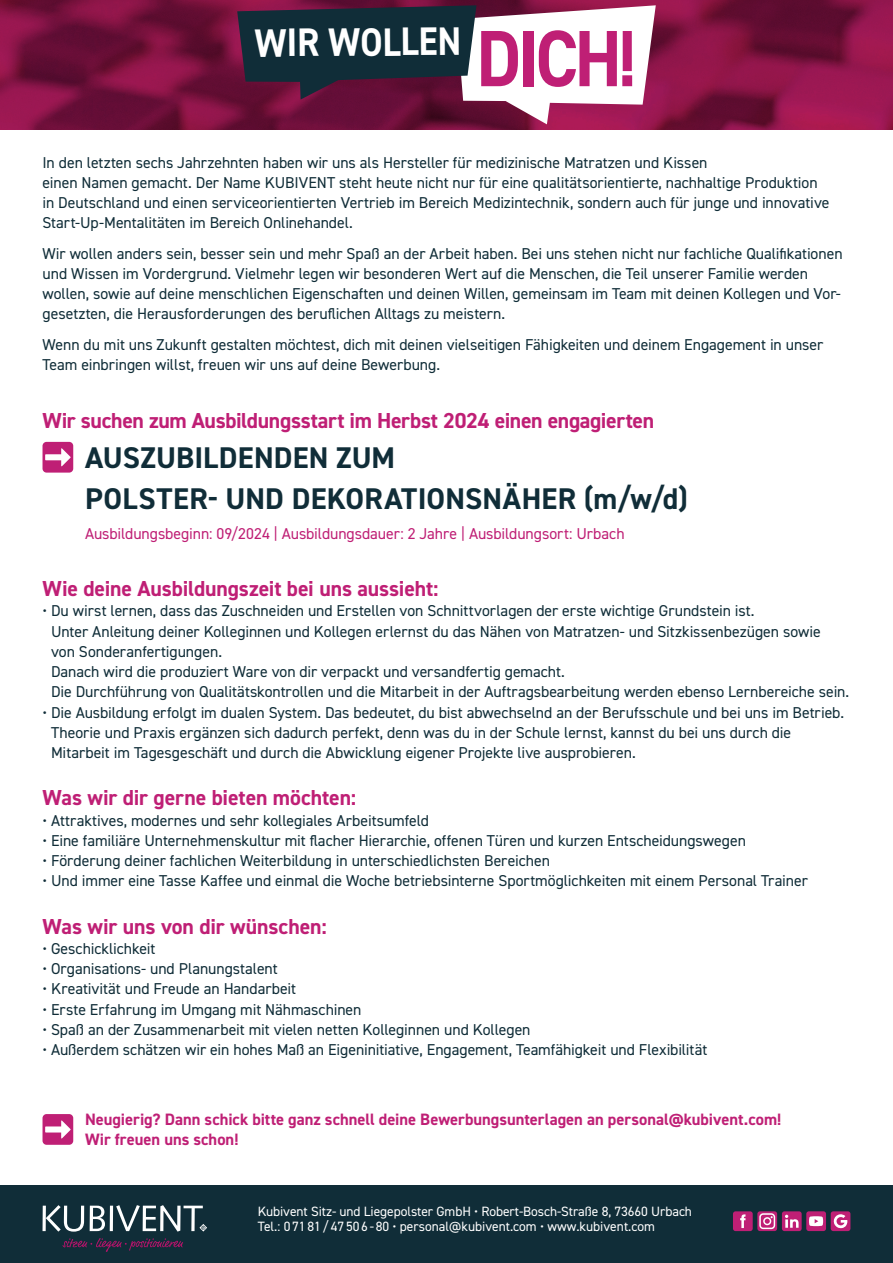
<style>
.page{position:relative;width:893px;height:1263px;background:#fff}
.page>*{position:absolute;margin:0;border:0;box-sizing:border-box;transform-origin:0 0}
.t1{font:700 79.95px "DIN2014";color:#bf1f75;scale:.9 1}
.t2{font:700 39.9px "DIN2014";color:#fff;scale:.9 1}
.t3{font:700 30px/40.5px "DIN2014";letter-spacing:.005em;color:#102d38}
.t4{font:700 21.75px "DIN2014";letter-spacing:-.01em;color:#bf1f75}
.t5{font:700 16.5px/19.5px "DIN2014";color:#bf1f75}
.t6{font:15.75px/20.2px "DIN2014";letter-spacing:-.005em;color:#102d38}
.t7{font:15.75px "DIN2014";letter-spacing:-.005em;color:#bf1f75}
.t8{font:13.5px "DIN2014";letter-spacing:-.005em;color:#fff}
</style>
<div class="page">
<div style="left:0;top:1185px;width:893px;height:78px;background:#102d38"></div>
<div style="left:43px;top:442px;width:30px;height:31px;background:#bf1f75;border-radius:4px"></div>
<div style="left:45px;top:454px;width:18px;height:6px;background:#fff"></div>
<svg style="left:61px;top:448px;width:10px;height:18px"></svg>
<div style="left:43px;top:1114px;width:30px;height:31px;background:#bf1f75;border-radius:4px"></div>
<div style="left:45px;top:1126px;width:18px;height:6px;background:#fff"></div>
<svg style="left:61px;top:1120px;width:10px;height:18px"></svg>
<div style="left:831px;top:1211px;width:19px;height:20px;background:#bf1f75;border-radius:3px"></div>
<svg style="left:833px;top:1214px;width:14px;height:14px"></svg>
<div style="left:782px;top:1211px;width:20px;height:20px;background:#bf1f75;border-radius:3px"></div>
<svg style="left:785px;top:1215px;width:14px;height:13px"></svg>
<div style="left:733px;top:1211px;width:20px;height:20px;background:#bf1f75;border-radius:3px"></div>
<svg style="left:740px;top:1214px;width:5px;height:14px"></svg>
<div style="left:806px;top:1211px;width:20px;height:20px;background:#bf1f75;border-radius:3px"></div>
<svg style="left:809px;top:1216px;width:14px;height:10px"></svg>
<svg style="left:757px;top:1211px;width:20px;height:20px"></svg>
<div style="left:759px;top:1213px;width:16px;height:16px;border:1px solid #fff;border-radius:3px"></div>
<div style="left:763px;top:1217px;width:8px;height:8px;border:1px solid #fff;border-radius:50%"></div>
<svg style="left:43px;top:1205px;width:41px;height:26px"></svg>
<svg style="left:90px;top:1206px;width:15px;height:25px"></svg>
<hr style="left:110px;top:1206px;width:3px;height:25px;background:#fff">
<svg style="left:116px;top:1205px;width:91px;height:26px"></svg>
<svg style="left:62px;top:1238px;width:121px;height:14px"></svg>
<svg style="left:0;top:0;width:893px;height:130px;background:#7c113f"></svg>
<svg style="left:237px;top:5px;width:419px;height:119px"></svg>
<p class="t2" style="left:254px;top:17px;width:231px;rotate:-1deg">WIR WOLLEN</p>
<p class="t1" style="left:476px;top:5px;width:179px">DICH!</p>
<p class="t6" style="left:43px;top:152px;width:788px">In den letzten sechs Jahrzehnten haben wir uns als Hersteller für medizinische Matratzen und Kissen<br>einen Namen gemacht. Der Name KUBIVENT steht heute nicht nur für eine qualitätsorientierte, nachhaltige Produktion in Deutschland und einen serviceorientierten Vertrieb im Bereich Medizintechnik, sondern auch für junge und innovative Start-Up-Mentalitäten im Bereich Onlinehandel.</p>
<p class="t6" style="left:43px;top:243px;width:802px">Wir wollen anders sein, besser sein und mehr Spaß an der Arbeit haben. Bei uns stehen nicht nur fachliche Qualifikationen und Wissen im Vordergrund. Vielmehr legen wir besonderen Wert auf die Menschen, die Teil unserer Familie werden wollen, sowie auf deine menschlichen Eigenschaften und deinen Willen, gemeinsam im Team mit deinen Kollegen und Vor&shy;gesetzten, die Herausforderungen des beruflichen Alltags zu meistern.</p>
<p class="t6" style="left:43px;top:334px;width:782px">Wenn du mit uns Zukunft gestalten möchtest, dich mit deinen vielseitigen Fähigkeiten und deinem Engagement in unser<br>Team einbringen willst, freuen wir uns auf deine Bewerbung.</p>
<p class="t4" style="left:43px;top:406px;width:613px">Wir suchen zum Ausbildungsstart im Herbst 2024 einen engagierten</p>
<p class="t3" style="left:85px;top:437px;width:604px">AUSZUBILDENDEN ZUM<br>POLSTER- UND DEKORATIONSNÄHER (m/w/d)</p>
<p class="t7" style="left:85px;top:523px;width:541px">Ausbildungsbeginn: 09/2024 | Ausbildungsdauer: 2 Jahre | Ausbildungsort: Urbach</p>
<p class="t4" style="left:43px;top:574px;width:398px">Wie deine Ausbildungszeit bei uns aussieht:</p>
<p class="t6" style="left:51px;top:600px;width:800px;text-indent:-9px">• Du wirst lernen, dass das Zuschneiden und Erstellen von Schnittvorlagen der erste wichtige Grundstein ist.<br>Unter Anleitung deiner Kolleginnen und Kollegen erlernst du das Nähen von Matratzen- und Sitzkissenbezügen sowie<br>von Sonderanfertigungen.<br>Danach wird die produziert Ware von dir verpackt und versandfertig gemacht.<br>Die Durchführung von Qualitätskontrollen und die Mitarbeit in der Auftragsbearbeitung werden ebenso Lernbereiche sein.</p>
<p class="t6" style="left:51px;top:702px;width:795px;text-indent:-9px">• Die Ausbildung erfolgt im dualen System. Das bedeutet, du bist abwechselnd an der Berufsschule und bei uns im Betrieb.<br>Theorie und Praxis ergänzen sich dadurch perfekt, denn was du in der Schule lernst, kannst du bei uns durch die<br>Mitarbeit im Tagesgeschäft und durch die Abwicklung eigener Projekte live ausprobieren.</p>
<p class="t4" style="left:43px;top:783px;width:315px">Was wir dir gerne bieten möchten:</p>
<p class="t6" style="left:43px;top:810px;width:388px">• Attraktives, modernes und sehr kollegiales Arbeitsumfeld</p>
<p class="t6" style="left:43px;top:830px;width:705px">• Eine familiäre Unternehmenskultur mit flacher Hierarchie, offenen Türen und kurzen Entscheidungswegen</p>
<p class="t6" style="left:43px;top:850px;width:509px">• Förderung deiner fachlichen Weiterbildung in unterschiedlichsten Bereichen</p>
<p class="t6" style="left:43px;top:870px;width:767px">• Und immer eine Tasse Kaffee und einmal die Woche betriebsinterne Sportmöglichkeiten mit einem Personal Trainer</p>
<p class="t4" style="left:43px;top:911px;width:286px">Was wir uns von dir wünschen:</p>
<p class="t6" style="left:43px;top:938px;width:115px">• Geschicklichkeit</p>
<p class="t6" style="left:43px;top:958px;width:237px">• Organisations- und Planungstalent</p>
<p class="t6" style="left:43px;top:978px;width:255px">• Kreativität und Freude an Handarbeit</p>
<p class="t6" style="left:43px;top:999px;width:320px">• Erste Erfahrung im Umgang mit Nähmaschinen</p>
<p class="t6" style="left:43px;top:1019px;width:490px">• Spaß an der Zusammenarbeit mit vielen netten Kolleginnen und Kollegen</p>
<p class="t6" style="left:43px;top:1039px;width:666px">• Außerdem schätzen wir ein hohes Maß an Eigeninitiative, Engagement, Teamfähigkeit und Flexibilität</p>
<p class="t5" style="left:85px;top:1110px;width:698px">Neugierig? Dann schick bitte ganz schnell deine Bewerbungsunterlagen an personal@kubivent.com!<br>Wir freuen uns schon!</p>
<p class="t8" style="left:258px;top:1202px;width:436px">Kubivent Sitz- und Liegepolster GmbH • Robert-Bosch-Straße 8, 73660 Urbach</p>
<p class="t8" style="left:258px;top:1218px;width:398px">Tel.: 07181/ 47506- 80 • personal@kubivent.com • www.kubivent.com</p>
</div>
